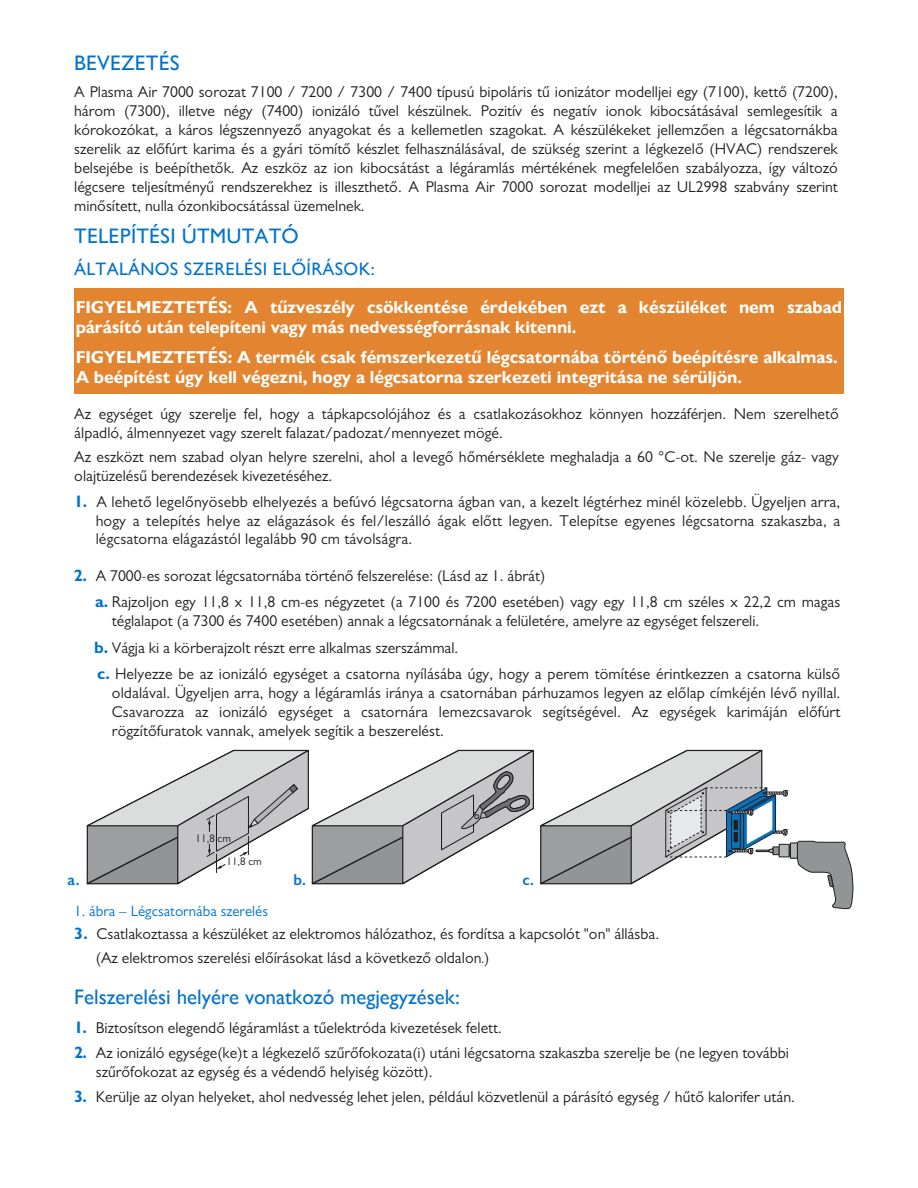
<style>
.page{position:relative;width:918px;height:1188px;background:#fff}
.page>*{position:absolute;margin:0;border:0;box-sizing:border-box;transform-origin:0 0}
.Headline{font:21px "Gill Sans Nova";color:#0073ce}
.t1{font:18px "Gill Sans Nova";letter-spacing:.015em;color:#0073ce}
.Warning{font:700 17.25px/19.5px "Gill Sans Nova";letter-spacing:-.005em;color:#fff}
.t2{font:15.75px/18.9px "Gill Sans";color:#231f20}
.t3{font:600 15.75px "Gill Sans";color:#0073ce}
.t4{font:15px "Gill Sans";color:#0073ce}
.t5{font:11.1px/22.6px "Gill Sans";color:#211e1e}
.s1{font-weight:700;font-size:16.5px;color:#0073ce}
.s2{font-weight:300}
</style>
<div class="page">
<div style="left:74px;top:289px;width:770px;height:105px;background:#e38530"></div>
<div style="left:791px;top:843px;width:6px;height:15px;background:#b3b5b6"></div>
<svg style="left:797px;top:841px;width:56px;height:68px"></svg>
<svg style="left:86px;top:749px;width:705px;height:136px"></svg>
<p class="Headline" style="left:74px;top:51px;width:107px">BEVEZETÉS</p>
<p class="t2" style="left:74px;top:83px;width:765px;text-align:justify">A Plasma Air 7000 sorozat 7100 / 7200 / 7300 / 7400 típusú bipoláris tű ionizátor modelljei egy (7100), kettő (7200), három (7300), illetve négy (7400) ionizáló tűvel készülnek. Pozitív és negatív ionok kibocsátásával semlegesítik a kórokozókat, a káros légszennyező anyagokat és a kellemetlen szagokat. A készülékeket jellemzően a légcsatornákba szerelik az előfúrt karima és a gyári tömítő készlet felhasználásával, de szükség szerint a légkezelő (HVAC) rendszerek belsejébe is beépíthetők. Az eszköz az ion kibocsátást a légáramlás mértékének megfelelően szabályozza, így változó légcsere teljesítményű rendszerekhez is illeszthető. A Plasma Air 7000 sorozat modelljei az UL2998 szabvány szerint minősített, nulla ózonkibocsátással üzemelnek.</p>
<p class="Headline" style="left:74px;top:223px;width:226px">TELEPÍTÉSI ÚTMUTATÓ</p>
<p class="t1" style="left:74px;top:258px;width:302px">ÁLTALÁNOS SZERELÉSI ELŐÍRÁSOK:</p>
<p class="Warning" style="left:76px;top:298px;width:768px">FIGYELMEZTETÉS: A tűzveszély csökkentése érdekében ezt a készüléket nem szabad párásító után telepíteni vagy más nedvességforrásnak kitenni.</p>
<p class="Warning" style="left:76px;top:348px;width:763px">FIGYELMEZTETÉS: A termék csak fémszerkezetű légcsatornába történő beépítésre alkalmas.<br>A beépítést úgy kell végezni, hogy a légcsatorna szerkezeti integritása ne sérüljön.</p>
<p class="t2" style="left:74px;top:404px;width:766px">Az egységet úgy szerelje fel, hogy a tápkapcsolójához és a csatlakozásokhoz könnyen hozzáférjen. Nem szerelhető álpadló, álmennyezet vagy szerelt falazat/padozat/mennyezet mögé.</p>
<p class="t2" style="left:74px;top:447px;width:766px">Az eszközt nem szabad olyan helyre szerelni, ahol a levegő hőmérséklete meghaladja a 60 °C-ot. Ne szerelje gáz- vagy olajtüzelésű berendezések kivezetéséhez.</p>
<p class="t2" style="left:96px;top:492px;width:746px;text-align:justify;text-indent:-22px"><span class="s1">1.</span> A lehető legelőnyösebb elhelyezés a befúvó légcsatorna ágban van, a kezelt légtérhez minél közelebb. Ügyeljen arra, hogy a telepítés helye az elágazások és fel/leszálló ágak előtt legyen. Telepítse egyenes légcsatorna szakaszba, a légcsatorna elágazástól legalább 90 cm távolságra.</p>
<p class="t2" style="left:95px;top:562px;width:747px;line-height:26.4px;text-indent:-21px"><span class="s1">2.</span> A 7000-es sorozat légcsatornába történő felszerelése: (Lásd az 1. ábrát)<br><span class="s1">a.</span> Rajzoljon egy 11,8 x 11,8 cm-es négyzetet (a 7100 és 7200 esetében) vagy egy 11,8 cm széles x 22,2 cm magas</p>
<p class="t2" style="left:94px;top:608px;width:748px;line-height:26.4px;text-indent:18px">téglalapot (a 7300 és 7400 esetében) annak a légcsatornának a felületére, amelyre az egységet felszereli.<br><span class="s1">b.</span> Vágja ki a körberajzolt részt erre alkalmas szerszámmal.<br><span class="s1">c.</span> Helyezze be az ionizáló egységet a csatorna nyílásába úgy, hogy a perem tömítése érintkezzen a csatorna külső</p>
<p class="t2" style="left:112px;top:683px;width:730px;text-align:justify">oldalával. Ügyeljen arra, hogy a légáramlás iránya a csatornában párhuzamos legyen az előlap címkéjén lévő nyíllal.<br>Csavarozza az ionizáló egységet a csatornára lemezcsavarok segítségével. Az egységek karimáján előfúrt rögzítőfuratok vannak, amelyek segítik a beszerelést.</p>
<p class="t5" style="left:227px;top:827px;width:37px;text-indent:-31px">11,8 cm<br>11,8 cm</p>
<p class="t3" style="left:68px;top:870px;width:14px">a.</p>
<p class="t3" style="left:294px;top:870px;width:14px">b.</p>
<p class="t3" style="left:523px;top:870px;width:13px">c.</p>
<p class="t4" style="left:74px;top:902px;width:195px">1. ábra – Légcsatornába szerelés</p>
<p class="t2" style="left:96px;top:921px;width:565px;line-height:24.8px;text-indent:-22px"><span class="s1">3.</span> Csatlakoztassa a készüléket az elektromos hálózathoz, és fordítsa a kapcsolót "on" állásba. (Az elektromos szerelési előírásokat lásd a következő oldalon<span class="s2">.</span>)</p>
<p class="Headline" style="left:74px;top:985px;width:387px">Felszerelési helyére vonatkozó megjegyzések:</p>
<p class="t2" style="left:74px;top:1018px;width:429px"><span class="s1">1.</span> Biztosítson elegendő légáramlást a tűelektróda kivezetések felett.</p>
<p class="t2" style="left:96px;top:1043px;width:695px;text-indent:-22px"><span class="s1">2.</span> Az ionizáló egysége(ke)t a légkezelő szűrőfokozata(i) utáni légcsatorna szakaszba szerelje be (ne legyen további szűrőfokozat az egység és a védendő helyiség között).</p>
<p class="t2" style="left:74px;top:1087px;width:722px"><span class="s1">3.</span> Kerülje az olyan helyeket, ahol nedvesség lehet jelen, például közvetlenül a párásító egység / hűtő kalorifer után.</p>
</div>
